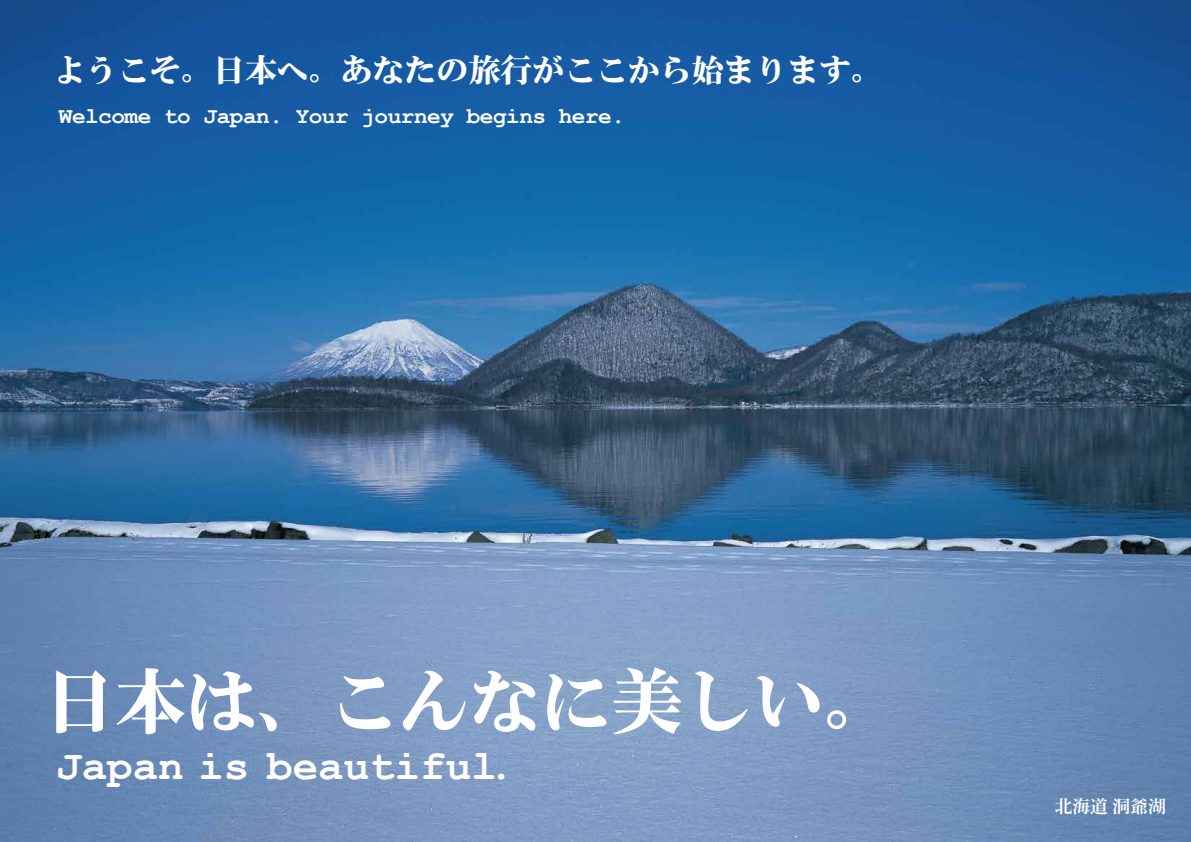
<style>
.page{position:relative;width:1191px;height:842px;background:#fff}
.page>*{position:absolute;margin:0;border:0;box-sizing:border-box;transform-origin:0 0}
.t1{font:70.9px "Ro H Mincho Std UB";color:#fff}
.t2{font:700 42.5px "Courier New";color:#fff}
.t3{font:31.9px "Ro H Mincho Std UB";color:#fff}
.t4{font:700 22.7px "Courier New";letter-spacing:-.02em;color:#fff}
.t5{font:17.7px "Shuei Min Pr 6 B";color:#fff}
</style>
<div class="page">
<img style="left:0;top:0;width:1191px;height:842px">
<h3 class="t3" style="left:54px;top:50px;width:831px">ようこそ。日本へ。あなたの旅行がここから始まります。</h3>
<p class="t4" style="left:59px;top:102px;width:568px">Welcome to Japan. Your journey begins here.</p>
<h1 class="t1" style="left:44px;top:655px;width:852px">日本は、こんなに美しい。</h1>
<h2 class="t2" style="left:56px;top:739px;width:459px">Japan is beautiful.</h2>
<p class="t5" style="left:1054px;top:796px;width:112px">北海道 洞爺湖</p>
</div>
